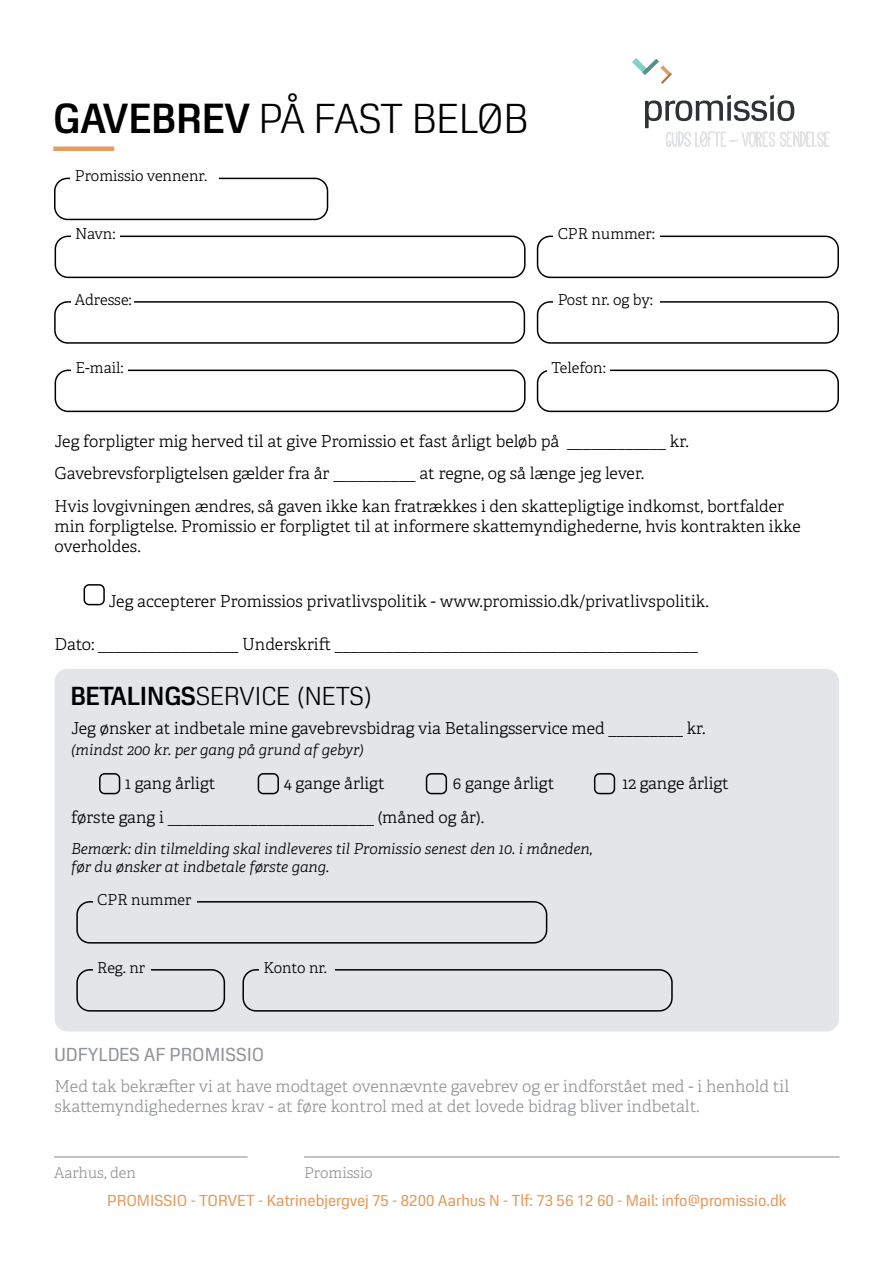
<style>
.page{position:relative;width:893px;height:1263px;background:#fff}
.page>*{position:absolute;margin:0;border:0;box-sizing:border-box;transform-origin:0 0}
.t1{font:300 43.5px "JP Special Sans";letter-spacing:-.025em;color:#000}
.t2{font:300 27px "JP Special Sans";color:#000}
.t3{font:19.5px "JP Special Sans";color:#939699}
.t4{font:300 16.5px/32.5px "Adelle";color:#000}
.t5{font:300 16.5px/19.8px "Adelle";color:#939699}
.t6{font:16.5px "JP Special Sans";color:#e59c5f}
.t7{font:italic 300 15px/18px "Adelle";color:#000}
.t8{font:300 15px "Adelle";color:#000}
.t9{font:300 15px "Adelle";color:#939699}
.s1{font-weight:600}
</style>
<div class="page">
<div style="left:55px;top:669px;width:784px;height:362px;background:#e3e5e8;border-radius:13px"></div>
<svg style="left:632px;top:58px;width:40px;height:26px"></svg>
<svg style="left:645px;top:95px;width:184px;height:52px"></svg>
<div style="left:53px;top:146px;width:61px;height:5px;background:#e59c5f"></div>
<div style="left:54px;top:178px;width:274px;height:42px;border:2px solid #000;border-radius:13px"></div>
<div style="left:71px;top:170px;width:148px;height:18px;background:#fff"></div>
<div style="left:55px;top:235px;width:471px;height:43px;border:2px solid #000;border-radius:13px"></div>
<div style="left:71px;top:228px;width:49px;height:17px;background:#fff"></div>
<div style="left:537px;top:369px;width:302px;height:43px;border:2px solid #000;border-radius:13px"></div>
<div style="left:547px;top:362px;width:63px;height:17px;background:#fff"></div>
<div style="left:54px;top:301px;width:471px;height:43px;border:2px solid #000;border-radius:13px"></div>
<div style="left:71px;top:293px;width:62px;height:18px;background:#fff"></div>
<div style="left:537px;top:301px;width:302px;height:43px;border:2px solid #000;border-radius:13px"></div>
<div style="left:553px;top:293px;width:107px;height:21px;background:#fff"></div>
<div style="left:537px;top:235px;width:302px;height:43px;border:2px solid #000;border-radius:13px"></div>
<div style="left:553px;top:228px;width:107px;height:18px;background:#fff"></div>
<div style="left:55px;top:369px;width:471px;height:43px;border:2px solid #000;border-radius:13px"></div>
<div style="left:76px;top:901px;width:471px;height:42px;border:2px solid #000;border-radius:13px"></div>
<div style="left:76px;top:969px;width:149px;height:42px;border:2px solid #000;border-radius:13px"></div>
<div style="left:242px;top:969px;width:431px;height:42px;border:2px solid #000;border-radius:13px"></div>
<div style="left:71px;top:362px;width:57px;height:17px;background:#fff"></div>
<div style="left:93px;top:893px;width:103px;height:21px;background:#e3e5e8"></div>
<div style="left:93px;top:961px;width:58px;height:17px;background:#e3e5e8"></div>
<div style="left:259px;top:961px;width:75px;height:17px;background:#e3e5e8"></div>
<div style="left:99px;top:773px;width:21px;height:21px;border:2px solid #000;border-radius:5px"></div>
<div style="left:258px;top:773px;width:21px;height:21px;border:2px solid #000;border-radius:5px"></div>
<div style="left:426px;top:773px;width:21px;height:21px;border:2px solid #000;border-radius:5px"></div>
<div style="left:594px;top:773px;width:21px;height:21px;border:2px solid #000;border-radius:5px"></div>
<hr style="left:54px;top:1156px;width:194px;height:1px;background:#939699">
<hr style="left:304px;top:1156px;width:535px;height:1px;background:#939699">
<div style="left:84px;top:584px;width:21px;height:21px;border:2px solid #000;border-radius:5px"></div>
<h1 class="t1" style="left:53px;top:93px;width:477px"><span class="s1">GAVEBREV</span> PÅ FAST BELØB</h1>
<p class="t8" style="left:75px;top:167px;width:134px">Promissio vennenr.</p>
<p class="t8" style="left:75px;top:225px;width:42px">Navn:</p>
<p class="t8" style="left:558px;top:225px;width:99px">CPR nummer:</p>
<p class="t8" style="left:75px;top:290px;width:58px">Adresse:</p>
<p class="t8" style="left:558px;top:290px;width:97px">Post nr. og by:</p>
<p class="t8" style="left:75px;top:359px;width:50px">E-mail:</p>
<p class="t8" style="left:552px;top:359px;width:56px">Telefon:</p>
<p class="t4" style="left:55px;top:425px;width:731px">Jeg forpligter mig herved til at give Promissio et fast årligt beløb på ____________ kr.<br>Gavebrevsforpligtelsen gælder fra år __________ at regne, og så længe jeg lever.<br>Hvis lovgivningen ændres, så gaven ikke kan fratrækkes i den skattepligtige indkomst, bortfalder</p>
<p class="t4" style="left:55px;top:516px;width:748px;line-height:19.8px">min forpligtelse. Promissio er forpligtet til at informere skattemyndighederne, hvis kontrakten ikke overholdes.</p>
<p class="t4" style="left:109px;top:585px;width:602px">Jeg accepterer Promissios privatlivspolitik - www.promissio.dk/privatlivspolitik.</p>
<p class="t4" style="left:55px;top:628px;width:645px">Dato: _________________ Underskrift ____________________________________________</p>
<h2 class="t2" style="left:71px;top:680px;width:304px"><span class="s1">BETALINGS</span>SERVICE (NETS)</h2>
<p class="t4" style="left:71px;top:712px;width:636px">Jeg ønsker at indbetale mine gavebrevsbidrag via Betalingsservice med _________ kr.</p>
<p class="t7" style="left:71px;top:741px;width:294px">(mindst 200 kr. per gang på grund af gebyr)</p>
<p class="t4" style="left:125px;top:767px;width:92px">1 gang årligt</p>
<p class="t4" style="left:284px;top:767px;width:102px">4 gange årligt</p>
<p class="t4" style="left:453px;top:767px;width:103px">6 gange årligt</p>
<p class="t4" style="left:623px;top:767px;width:108px">12 gange årligt</p>
<p class="t4" style="left:71px;top:801px;width:414px">første gang i _________________________ (måned og år).</p>
<p class="t7" style="left:71px;top:839px;width:523px">Bemærk: din tilmelding skal indleveres til Promissio senest den 10. i måneden, før du ønsker at indbetale første gang.</p>
<p class="t8" style="left:97px;top:890px;width:96px">CPR nummer</p>
<p class="t8" style="left:97px;top:958px;width:49px">Reg. nr</p>
<p class="t8" style="left:263px;top:958px;width:65px">Konto nr.</p>
<p class="t3" style="left:54px;top:1043px;width:212px">UDFYLDES AF PROMISSIO</p>
<p class="t5" style="left:55px;top:1076px;width:736px">Med tak bekræfter vi at have modtaget ovennævnte gavebrev og er indforstået med - i henhold til skattemyndighedernes krav - at føre kontrol med at det lovede bidrag bliver indbetalt.</p>
<p class="t9" style="left:54px;top:1163px;width:83px">Aarhus, den</p>
<p class="t9" style="left:304px;top:1163px;width:70px">Promissio</p>
<p class="t6" style="left:107px;top:1191px;width:681px">PROMISSIO - TORVET - Katrinebjergvej 75 - 8200 Aarhus N - Tlf: 73 56 12 60 - Mail: info@promissio.dk</p>
</div>
